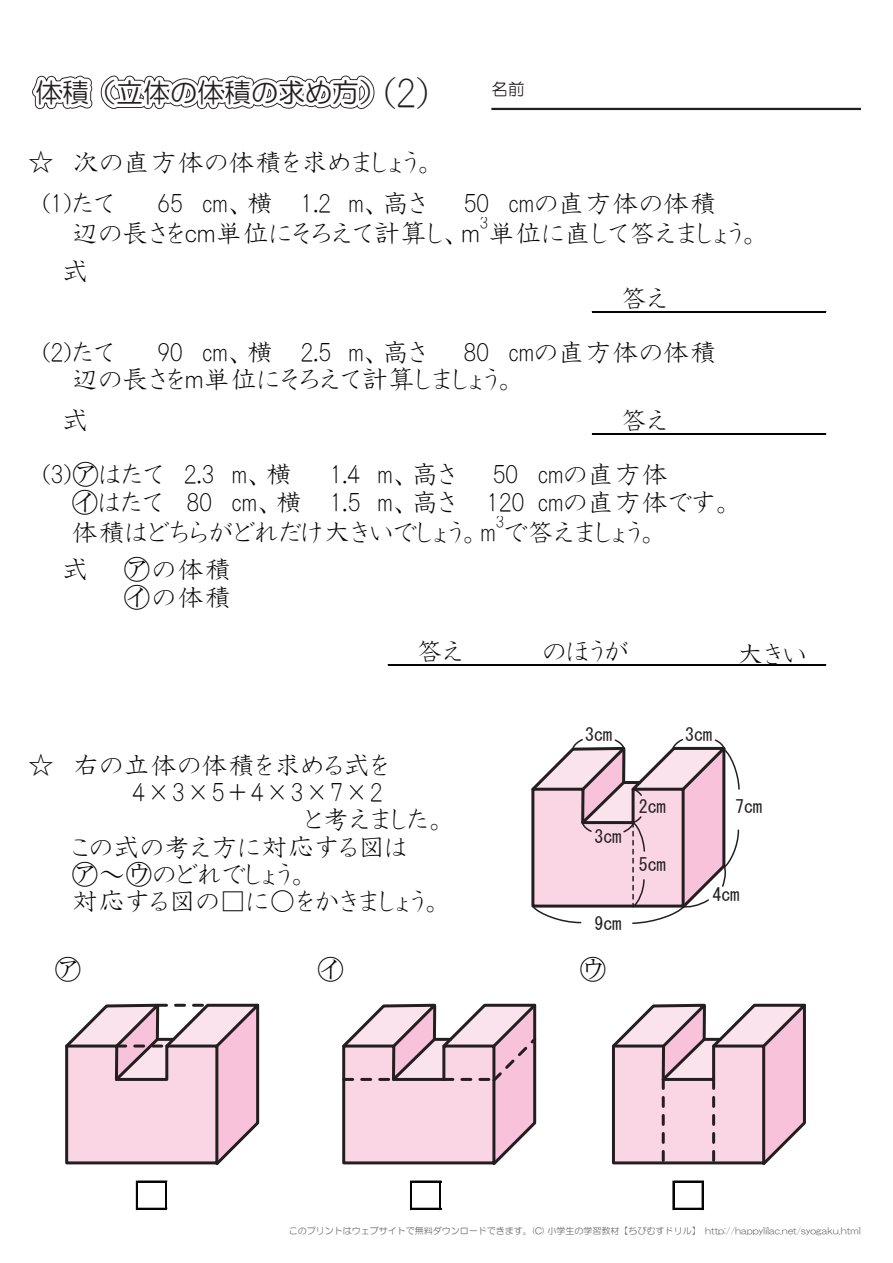
<style>
.page{position:relative;width:893px;height:1263px;background:#fff}
.page>*{position:absolute;margin:0;border:0;box-sizing:border-box;transform-origin:0 0}
.t1{font:42px "HGP Kyokashotai";color:#231f20}
.t2{font:27px/27.2px "HGP Kyokashotai";color:#030303}
.t3{font:27px "HG Maru Gothic MPRO";color:#231f20}
.t4{font:27px "HG Kyokashotai";color:#030303}
.t5{font:27px "MS Mincho";color:#030303}
.t6{font:18px "MS Gothic";color:#231f20}
.t7{font:18px "HGP Kyokashotai";color:#030303}
.t8{font:16.65px "HG Maru Gothic MPRO";color:#231f20}
.t9{font:9px "HG Maru Gothic MPRO";color:#6c6d70}
.s1{font-family:"MS Mincho"}
</style>
<div class="page">
<svg style="left:32px;top:75px;width:343px;height:35px"></svg>
<hr style="left:491px;top:108px;width:370px;height:2px;background:#231f20">
<svg style="left:136px;top:1181px;width:31px;height:28px"></svg>
<hr style="left:165px;top:1182px;width:2px;height:27px;background:#030303">
<svg style="left:410px;top:1181px;width:31px;height:28px"></svg>
<hr style="left:592px;top:311px;width:234px;height:2px;background:#030303">
<hr style="left:592px;top:433px;width:234px;height:1px;background:#030303">
<hr style="left:592px;top:434px;width:234px;height:1px;background:#030303">
<hr style="left:388px;top:664px;width:438px;height:1px;background:#030303">
<hr style="left:388px;top:665px;width:438px;height:1px;background:#030303">
<svg style="left:673px;top:1181px;width:30px;height:28px"></svg>
<svg style="left:531px;top:739px;width:209px;height:185px"></svg>
<svg style="left:65px;top:1003px;width:195px;height:163px;background:#e0c3cf"></svg>
<svg style="left:342px;top:1003px;width:195px;height:163px;background:#e0c2cf"></svg>
<svg style="left:612px;top:1003px;width:194px;height:163px;background:#dfc2ce"></svg>
<h1 class="t1" style="left:383px;top:72px;width:48px">(2)</h1>
<p class="t3" style="left:35px;top:79px;width:352px">体積（立体の体積の求め方）</p>
<p class="t8" style="left:491px;top:81px;width:35px">名前</p>
<p class="t2" style="left:42px;top:142px;width:395px;line-height:40.5px;text-indent:-15px">☆ 次の直方体の体積を求めましょう。(1)たて</p>
<p class="t2" style="left:158px;top:189px;width:270px">65 cm、横 1.2 m、高さ</p>
<p class="t2" style="left:71px;top:188px;width:691px;line-height:30.3px;text-indent:392px">50 cmの直方体の体積<br>辺の長さをｃｍ単位にそろえて計算し、ｍ単位に直して答えましょう。</p>
<p class="t7" style="left:480px;top:214px;width:10px">3</p>
<p class="t2" style="left:62px;top:257px;width:28px">式</p>
<p class="t2" style="left:620px;top:284px;width:49px">答え</p>
<p class="t2" style="left:42px;top:339px;width:74px">(2)たて</p>
<p class="t2" style="left:158px;top:339px;width:270px">90 cm、横 2.5 m、高さ</p>
<p class="t2" style="left:71px;top:339px;width:647px;text-indent:392px">80 cmの直方体の体積辺の長さをｍ単位にそろえて計算しましょう。</p>
<p class="t2" style="left:62px;top:407px;width:28px">式</p>
<p class="t2" style="left:620px;top:407px;width:49px">答え</p>
<p class="t2" style="left:42px;top:461px;width:252px">(3)<span class="s1">㋐</span>はたて 2.3 m、横</p>
<p class="t2" style="left:330px;top:461px;width:127px">1.4 m、高さ</p>
<p class="t2" style="left:71px;top:461px;width:663px;text-indent:422px">50 cmの直方体<br><span class="s1">㋑</span>はたて 80 cm、横 1.5 m、高さ 120 cmの直方体です。</p>
<p class="t2" style="left:71px;top:518px;width:589px">体積はどちらがどれだけ大きいでしょう。m で答えましょう。</p>
<p class="t7" style="left:496px;top:513px;width:10px">3</p>
<p class="t2" style="left:62px;top:556px;width:28px">式</p>
<p class="t4" style="left:123px;top:556px;width:110px"><span class="s1">㋐</span>の体積</p>
<p class="t4" style="left:123px;top:583px;width:110px"><span class="s1">㋑</span>の体積</p>
<p class="t2" style="left:416px;top:637px;width:49px">答え</p>
<p class="t2" style="left:543px;top:637px;width:88px">のほうが</p>
<p class="t2" style="left:737px;top:641px;width:72px">大きい</p>
<p class="t2" style="left:28px;top:752px;width:363px;text-align:right">☆ 右の立体の体積を求める式を<br>4×3×5＋4×3×7×2</p>
<p class="t2" style="left:71px;top:806px;width:377px;text-indent:233px">と考えました。この式の考え方に対応する図は<br><span class="s1">㋐</span>～<span class="s1">㋒</span>のどれでしょう。<br>対応する図の□に○をかきましょう。</p>
<p class="t6" style="left:585px;top:726px;width:28px">3cm</p>
<p class="t6" style="left:595px;top:828px;width:28px">3cm</p>
<p class="t6" style="left:595px;top:915px;width:28px">9cm</p>
<p class="t5" style="left:55px;top:956px;width:28px">㋐</p>
<p class="t5" style="left:317px;top:956px;width:28px">㋑</p>
<p class="t5" style="left:579px;top:956px;width:28px">㋒</p>
<p class="t6" style="left:639px;top:797px;width:28px">2cm</p>
<p class="t6" style="left:639px;top:855px;width:28px">5cm</p>
<p class="t6" style="left:685px;top:726px;width:28px">3cm</p>
<p class="t6" style="left:735px;top:798px;width:28px">7cm</p>
<p class="t6" style="left:713px;top:886px;width:28px">4cm</p>
<p class="t9" style="left:289px;top:1226px;width:573px">このプリントはウェブサイトで無料ダウンロードできます。(C) 小学生の学習教材【ちびむすドリル】　http://happylilac.net/syogaku.html</p>
</div>
